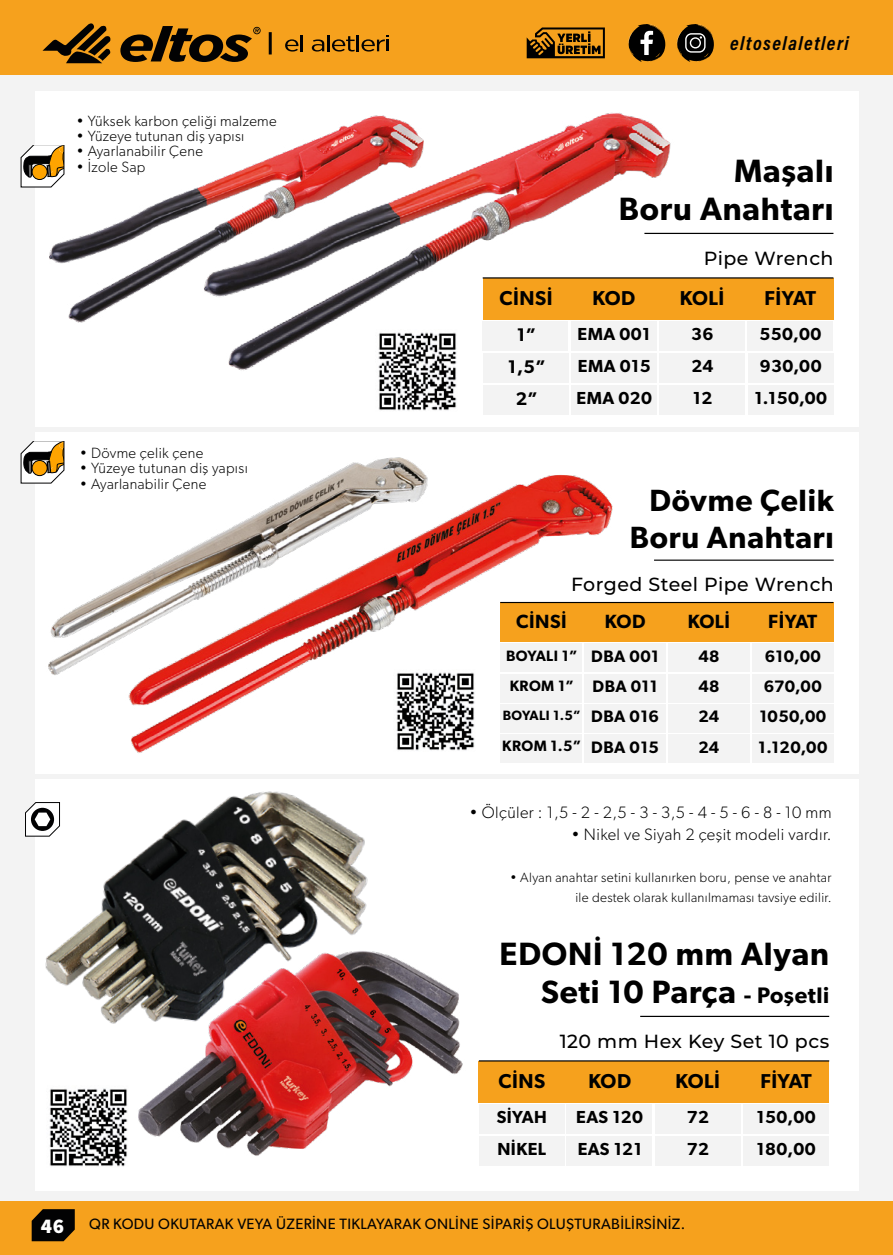
<style>
.page{position:relative;width:893px;height:1255px;background:#fff}
.page>*{position:absolute;margin:0;border:0;box-sizing:border-box;transform-origin:0 0}
.t1{font:600 32.4px/38.8px "Gibson";letter-spacing:.025em;color:#000;text-align:right}
.t2{font:600 30.75px/36.9px "Gibson";letter-spacing:.025em;color:#000;text-align:right}
.t3{font:600 20.1px "Gibson";letter-spacing:.025em;color:#000}
.t4{font:19.5px "Acumin Variable Concept";letter-spacing:.075em;color:#020203}
.t5{font:600 19.2px "Gibson";letter-spacing:.025em;color:#000}
.t6{font:500 19.05px "Montserrat";letter-spacing:.025em;color:#000}
.t7{font:500 18.9px "Montserrat";letter-spacing:.025em;color:#000}
.t8{font:600 18.3px "Gibson";color:#000}
.t9{font:600 17.4px/31.8px "Gibson";letter-spacing:.025em;color:#000}
.t10{font:600 16.65px "Gibson";letter-spacing:.025em;color:#000}
.t11{font:300 16.5px "Gibson";letter-spacing:.025em;color:#000}
.t12{font:15px "Gibson";letter-spacing:.025em;color:#020203}
.t13{font:600 15px "Gibson";letter-spacing:.025em;color:#000}
.t14{font:300 14.85px "Gibson";letter-spacing:.025em;color:#000}
.t15{font:300 13.5px/19.5px "Gibson";letter-spacing:.025em;color:#000;text-align:right}
.t16{font:600 13.5px "Gibson";letter-spacing:.025em;color:#000}
.s1{font-size:16.65px}
.s2{font-size:22.5px}
.s3{font-family:"Source Sans Variable";font-size:21px;color:#fff}
</style>
<div class="page">
<div style="left:0;top:74px;width:893px;height:1180px;background:#f3f3f3"></div>
<div style="left:0;top:1201px;width:893px;height:53px;background:#f6a11d"></div>
<div style="left:0;top:0;width:893px;height:74px;background:#f6a11d"></div>
<svg style="left:32px;top:1209px;width:43px;height:32px"></svg>
<svg style="left:285px;top:35px;width:18px;height:17px"></svg>
<svg style="left:312px;top:39px;width:12px;height:13px"></svg>
<hr style="left:327px;top:35px;width:3px;height:16px;background:#020203">
<svg style="left:332px;top:35px;width:57px;height:17px"></svg>
<svg style="left:43px;top:23px;width:68px;height:40px"></svg>
<svg style="left:120px;top:26px;width:141px;height:36px"></svg>
<hr style="left:269px;top:32px;width:3px;height:22px;background:#020203">
<svg style="left:677px;top:24px;width:37px;height:38px"></svg>
<svg style="left:628px;top:24px;width:38px;height:38px"></svg>
<svg style="left:527px;top:27px;width:78px;height:31px"></svg>
<div style="left:35px;top:91px;width:824px;height:335px;background:#fff"></div>
<img style="left:38px;top:145px;width:151px;height:178px">
<hr style="left:644px;top:233px;width:189px;height:1px;background:#000">
<div style="left:483px;top:278px;width:350px;height:41px;background:#f6a11d"></div>
<hr style="left:483px;top:277px;width:350px;height:1px;background:#000">
<div style="left:659px;top:321px;width:86px;height:30px;background:#f3f3f3"></div>
<div style="left:748px;top:321px;width:85px;height:30px;background:#f3f3f3"></div>
<div style="left:660px;top:353px;width:85px;height:30px;background:#f3f3f3"></div>
<div style="left:748px;top:353px;width:85px;height:30px;background:#f3f3f3"></div>
<div style="left:483px;top:385px;width:85px;height:30px;background:#f3f3f3"></div>
<div style="left:571px;top:385px;width:86px;height:30px;background:#f3f3f3"></div>
<div style="left:660px;top:385px;width:85px;height:30px;background:#f3f3f3"></div>
<div style="left:748px;top:385px;width:85px;height:30px;background:#f3f3f3"></div>
<img style="left:378px;top:385px;width:79px;height:26px">
<img style="left:189px;top:113px;width:515px;height:272px">
<svg style="left:21px;top:145px;width:43px;height:42px"></svg>
<div style="left:35px;top:432px;width:824px;height:341px;background:#fff"></div>
<hr style="left:654px;top:559px;width:180px;height:1px;background:#000">
<div style="left:500px;top:602px;width:333px;height:40px;background:#f6a11d"></div>
<hr style="left:500px;top:602px;width:333px;height:1px;background:#000">
<div style="left:584px;top:644px;width:81px;height:28px;background:#f3f3f3"></div>
<div style="left:668px;top:644px;width:81px;height:28px;background:#f3f3f3"></div>
<div style="left:752px;top:644px;width:81px;height:28px;background:#f3f3f3"></div>
<div style="left:584px;top:674px;width:81px;height:28px;background:#f3f3f3"></div>
<div style="left:668px;top:674px;width:81px;height:28px;background:#f3f3f3"></div>
<div style="left:752px;top:674px;width:81px;height:28px;background:#f3f3f3"></div>
<div style="left:584px;top:704px;width:81px;height:28px;background:#f3f3f3"></div>
<div style="left:668px;top:704px;width:81px;height:28px;background:#f3f3f3"></div>
<div style="left:752px;top:704px;width:81px;height:28px;background:#f3f3f3"></div>
<div style="left:500px;top:734px;width:81px;height:28px;background:#f3f3f3"></div>
<div style="left:584px;top:734px;width:81px;height:28px;background:#f3f3f3"></div>
<div style="left:668px;top:734px;width:81px;height:28px;background:#f3f3f3"></div>
<div style="left:752px;top:734px;width:81px;height:28px;background:#f3f3f3"></div>
<img style="left:128px;top:475px;width:488px;height:279px">
<img style="left:46px;top:451px;width:386px;height:226px">
<svg style="left:21px;top:441px;width:43px;height:42px"></svg>
<div style="left:35px;top:779px;width:824px;height:411px;background:#fff"></div>
<img style="left:49px;top:1088px;width:79px;height:79px">
<img style="left:138px;top:954px;width:325px;height:202px">
<img style="left:31px;top:753px;width:356px;height:311px">
<svg style="left:25px;top:802px;width:35px;height:34px"></svg>
<hr style="left:640px;top:1015px;width:189px;height:1px;background:#000">
<div style="left:479px;top:1061px;width:350px;height:41px;background:#f6a11d"></div>
<hr style="left:479px;top:1060px;width:350px;height:1px;background:#000">
<div style="left:567px;top:1104px;width:85px;height:30px;background:#f3f3f3"></div>
<div style="left:655px;top:1104px;width:86px;height:30px;background:#f3f3f3"></div>
<div style="left:743px;top:1104px;width:86px;height:30px;background:#f3f3f3"></div>
<div style="left:479px;top:1104px;width:85px;height:30px;background:#f3f3f3"></div>
<div style="left:479px;top:1136px;width:85px;height:29px;background:#f3f3f3"></div>
<div style="left:567px;top:1136px;width:85px;height:29px;background:#f3f3f3"></div>
<div style="left:655px;top:1136px;width:86px;height:29px;background:#f3f3f3"></div>
<div style="left:743px;top:1136px;width:86px;height:29px;background:#f3f3f3"></div>
<p class="t14" style="left:77px;top:112px;width:202px">• Yüksek karbon çeliği malzeme</p>
<p class="t14" style="left:77px;top:127px;width:169px">• Yüzeye tutunan diş yapısı</p>
<p class="t14" style="left:77px;top:142px;width:128px">• Ayarlanabilir Çene</p>
<p class="t14" style="left:77px;top:157px;width:70px">• İzole Sap</p>
<p class="t14" style="left:80px;top:444px;width:125px">• Dövme çelik çene</p>
<p class="t14" style="left:80px;top:459px;width:169px">• Yüzeye tutunan diş yapısı</p>
<p class="t14" style="left:80px;top:474px;width:128px">• Ayarlanabilir Çene</p>
<h3 class="t4" style="left:730px;top:30px;width:120px">eltoselaletleri</h3>
<h1 class="t1" style="left:619px;top:150px;width:216px">Maşalı<br>Boru Anahtarı</h1>
<p class="t6" style="left:704px;top:244px;width:131px">Pipe Wrench</p>
<h3 class="t3" style="left:499px;top:286px;width:54px">CİNSİ</h3>
<h3 class="t3" style="left:593px;top:286px;width:44px">KOD</h3>
<h3 class="t3" style="left:680px;top:286px;width:46px">KOLİ</h3>
<h3 class="t3" style="left:765px;top:286px;width:53px">FİYAT</h3>
<p class="t8" style="left:517px;top:324px;width:21px">1”</p>
<p class="t9" style="left:578px;top:318px;width:74px">EMA 001</p>
<p class="t9" style="left:691px;top:318px;width:24px">36</p>
<p class="t9" style="left:759px;top:318px;width:63px">550,00</p>
<p class="t8" style="left:508px;top:355px;width:39px">1,5”</p>
<p class="t9" style="left:578px;top:350px;width:74px">EMA 015</p>
<p class="t9" style="left:692px;top:350px;width:23px">24</p>
<p class="t9" style="left:760px;top:350px;width:63px">930,00</p>
<p class="t8" style="left:516px;top:387px;width:24px">2”</p>
<p class="t9" style="left:576px;top:382px;width:77px">EMA 020</p>
<p class="t9" style="left:693px;top:382px;width:21px">12</p>
<p class="t9" style="left:754px;top:382px;width:74px">1.150,00</p>
<h2 class="t2" style="left:630px;top:481px;width:205px">Dövme Çelik<br>Boru Anahtarı</h2>
<p class="t7" style="left:571px;top:570px;width:264px">Forged Steel Pipe Wrench</p>
<p class="t5" style="left:516px;top:609px;width:52px">CİNSİ</p>
<p class="t5" style="left:605px;top:609px;width:42px">KOD</p>
<p class="t5" style="left:688px;top:609px;width:44px">KOLİ</p>
<p class="t5" style="left:768px;top:609px;width:50px">FİYAT</p>
<p class="t13" style="left:506px;top:646px;width:154px">BOYALI 1” <span class="s1">DBA 001</span></p>
<p class="t10" style="left:698px;top:646px;width:23px">48</p>
<p class="t10" style="left:765px;top:646px;width:58px">610,00</p>
<p class="t13" style="left:510px;top:676px;width:149px">KROM 1” <span class="s1">DBA 011</span></p>
<p class="t10" style="left:698px;top:676px;width:23px">48</p>
<p class="t10" style="left:764px;top:676px;width:60px">670,00</p>
<p class="t16" style="left:503px;top:707px;width:157px">BOYALI 1.5” <span class="s1">DBA 016</span></p>
<p class="t10" style="left:698px;top:706px;width:22px">24</p>
<p class="t10" style="left:759px;top:706px;width:68px">1050,00</p>
<p class="t13" style="left:502px;top:737px;width:158px">KROM 1.5” <span class="s1">DBA 015</span></p>
<p class="t10" style="left:698px;top:737px;width:22px">24</p>
<p class="t10" style="left:758px;top:737px;width:71px">1.120,00</p>
<p class="t11" style="left:470px;top:802px;width:363px">• Ölçüler : 1,5 - 2 - 2,5 - 3 - 3,5 - 4 - 5 - 6 - 8 - 10 mm</p>
<p class="t11" style="left:572px;top:824px;width:261px">• Nikel ve Siyah 2 çeşit modeli vardır.</p>
<p class="t15" style="left:510px;top:867px;width:323px">• Alyan anahtar setini kullanırken boru, pense ve anahtar ile destek olarak kullanılmaması tavsiye edilir.</p>
<h1 class="t1" style="left:500px;top:933px;width:331px">EDONİ 120 mm Alyan<br>Seti 10 Parça <span class="s2">- Poşetli</span></h1>
<p class="t6" style="left:560px;top:1027px;width:271px">120 mm Hex Key Set 10 pcs</p>
<h3 class="t3" style="left:588px;top:1068px;width:44px">KOD</h3>
<h3 class="t3" style="left:676px;top:1068px;width:46px">KOLİ</h3>
<h3 class="t3" style="left:760px;top:1068px;width:53px">FİYAT</h3>
<p class="t9" style="left:576px;top:1101px;width:68px">EAS 120</p>
<p class="t9" style="left:687px;top:1101px;width:24px">72</p>
<p class="t9" style="left:757px;top:1101px;width:61px">150,00</p>
<h3 class="t3" style="left:498px;top:1068px;width:48px">CİNS</h3>
<p class="t9" style="left:497px;top:1101px;width:52px">SİYAH<br>NİKEL</p>
<p class="t9" style="left:578px;top:1132px;width:66px">EAS 121</p>
<p class="t9" style="left:687px;top:1132px;width:24px">72</p>
<p class="t9" style="left:757px;top:1132px;width:61px">180,00</p>
<p class="t12" style="left:41px;top:1215px;width:646px"><span class="s3">46</span> QR KODU OKUTARAK VEYA ÜZERİNE TIKLAYARAK ONLİNE SİPARİŞ OLUŞTURABİLİRSİNİZ.</p>
</div>
